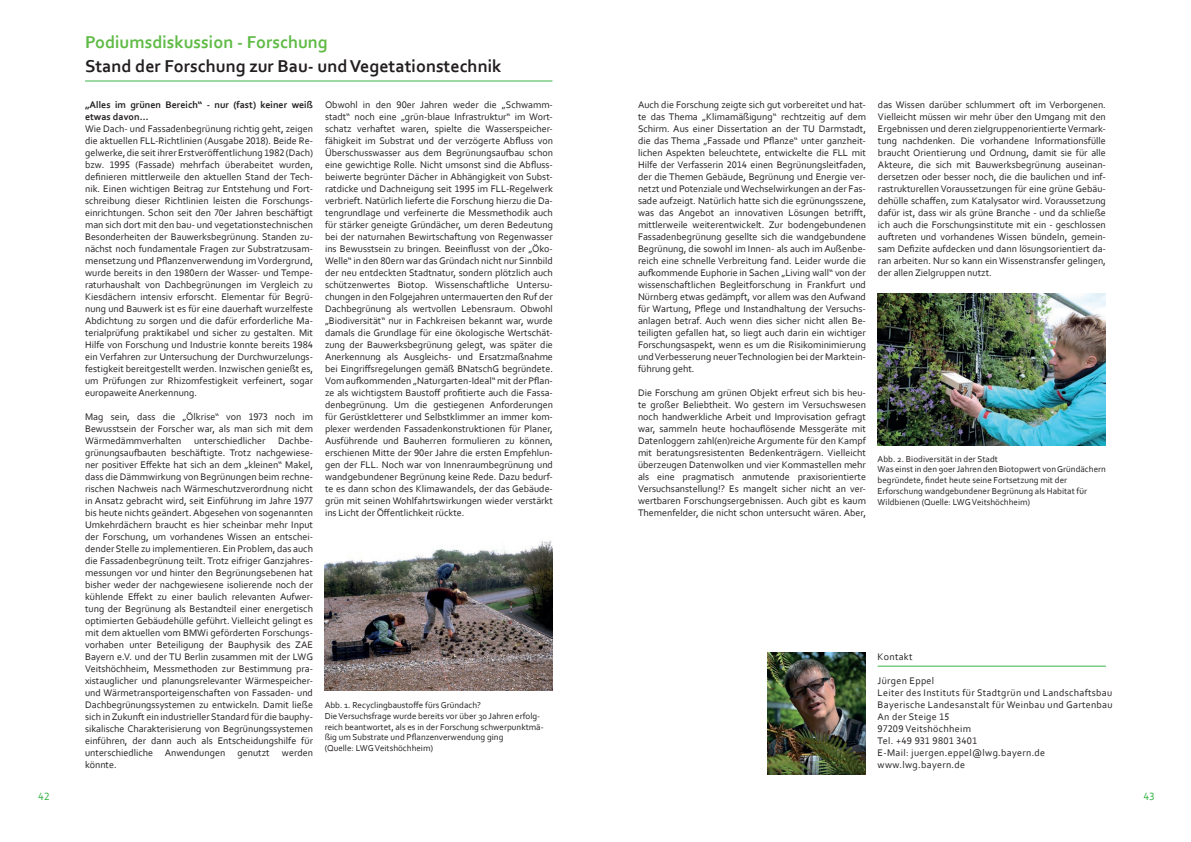
<style>
.page{position:relative;width:1191px;height:842px;background:#fff}
.page>*{position:absolute;margin:0;border:0;box-sizing:border-box;transform-origin:0 0}
.t1{font:700 18px "Corbel";color:#231f20}
.t2{font:700 18px "Corbel";color:#60bb46}
.t3{font:11px "Corbel";color:#3ab54a}
.t4{font:10px/12px "Corbel";color:#231f20;text-align:justify}
.t5{font:10px/12px "Corbel";letter-spacing:.03em;color:#231f20}
.t6{font:700 10px/12px "Corbel";color:#231f20}
.t7{font:9px/10.8px "Corbel";color:#231f20}
</style>
<div class="page">
<img style="left:767px;top:652px;width:98px;height:122px">
<hr style="left:877px;top:666px;width:229px;height:1px;background:#3ab54a">
<hr style="left:85px;top:81px;width:467px;height:1px;background:#3ab54a">
<img style="left:325px;top:540px;width:228px;height:151px">
<img style="left:877px;top:294px;width:229px;height:152px">
<h1 class="t2" style="left:85px;top:31px;width:244px">Podiumsdiskussion - Forschung</h1>
<h1 class="t1" style="left:85px;top:55px;width:418px">Stand der Forschung zur Bau- und Vegetationstechnik</h1>
<p class="t6" style="left:85px;top:98px;width:229px">„Alles im grünen Bereich“ - nur (fast) keiner weiß etwas davon…</p>
<p class="t4" style="left:85px;top:122px;width:229px">Wie Dach- und Fassadenbegrünung richtig geht, zeigen die aktuellen FLL-Richtlinien (Ausgabe 2018). Beide Re&shy;gelwerke, die seit ihrer Erstveröffentlichung 1982 (Dach) bzw. 1995 (Fassade) mehrfach überabeitet wurden, definieren mittlerweile den aktuellen Stand der Tech&shy;nik. Einen wichtigen Beitrag zur Entstehung und Fort&shy;schreibung dieser Richtlinien leisten die Forschungs&shy;einrichtungen. Schon seit den 70er Jahren beschäftigt man sich dort mit den bau- und vegetationstechnischen Besonderheiten der Bauwerksbegrünung. Standen zu&shy;nächst noch fundamentale Fragen zur Substratzusam&shy;mensetzung und Pflanzenverwendung im Vordergrund, wurde bereits in den 1980ern der Wasser- und Tempe&shy;raturhaushalt von Dachbegrünungen im Vergleich zu Kiesdächern intensiv erforscht. Elementar für Begrü&shy;nung und Bauwerk ist es für eine dauerhaft wurzelfeste Abdichtung zu sorgen und die dafür erforderliche Ma&shy;terialprüfung praktikabel und sicher zu gestalten. Mit Hilfe von Forschung und Industrie konnte bereits 1984 ein Verfahren zur Untersuchung der Durchwurzelungs&shy;festigkeit bereitgestellt werden. Inzwischen genießt es, um Prüfungen zur Rhizomfestigkeit verfeinert, sogar europaweite Anerkennung.</p>
<p class="t4" style="left:85px;top:410px;width:229px">Mag sein, dass die „Ölkrise“ von 1973 noch im Bewusstsein der Forscher war, als man sich mit dem Wärmedämmverhalten</p>
<p class="t4" style="left:85px;top:434px;width:229px;text-indent:193px">Dachbe&shy;grünungsaufbauten beschäftigte. Trotz nachgewiese&shy;ner positiver Effekte hat sich an dem „kleinen“ Makel, dass die Dämmwirkung von Begrünungen beim rechne&shy;rischen Nachweis nach Wärmeschutzverordnung nicht in Ansatz gebracht wird, seit Einführung im Jahre 1977 bis heute nichts geändert. Abgesehen von sogenannten Umkehrdächern braucht es hier scheinbar mehr Input der Forschung, um vorhandenes Wissen an entschei&shy;dender Stelle zu implementieren. Ein Problem, das auch die Fassadenbegrünung teilt. Trotz eifriger Ganzjahres&shy;messungen vor und hinter den Begrünungsebenen hat bisher weder der nachgewiesene isolierende noch der kühlende Effekt zu einer baulich relevanten Aufwer&shy;tung der Begrünung als Bestandteil einer energetisch optimierten Gebäudehülle geführt. Vielleicht gelingt es mit dem aktuellen vom BMWi geförderten Forschungs&shy;vorhaben unter Beteiligung der Bauphysik des ZAE Bayern e.V. und der TU Berlin zusammen mit der LWG Veitshöchheim, Messmethoden zur Bestimmung pra&shy;xistauglicher und planungsrelevanter Wärmespeicher&shy;und Wärmetransporteigenschaften von Fassaden- und Dachbegrünungssystemen zu entwickeln. Damit ließe sich in Zukunft ein industrieller Standard für die bauphy&shy;sikalische Charakterisierung von Begrünungssystemen einführen, der dann auch als Entscheidungshilfe für unterschiedliche Anwendungen genutzt werden könnte.</p>
<p class="t4" style="left:194px;top:434px;width:73px">unterschiedlicher</p>
<p class="t4" style="left:325px;top:98px;width:229px">Obwohl in den 90er Jahren weder die „Schwamm&shy;stadt“ noch eine „grün-blaue Infrastruktur“ im Wort&shy;schatz verhaftet waren, spielte die Wasserspeicher&shy;fähigkeit im Substrat und der verzögerte Abfluss von Überschusswasser aus dem Begrünungsaufbau schon eine gewichtige Rolle. Nicht umsonst sind die Abfluss&shy;beiwerte begrünter Dächer in Abhängigkeit von Subst&shy;ratdicke und Dachneigung seit 1995 im FLL-Regelwerk verbrieft. Natürlich lieferte die Forschung hierzu die Da&shy;tengrundlage und verfeinerte die Messmethodik auch für stärker geneigte Gründächer, um deren Bedeutung bei der naturnahen Bewirtschaftung von Regenwasser ins Bewusstsein zu bringen. Beeinflusst von der „Öko-Welle“ in den 80ern war das Gründach nicht nur Sinnbild der neu entdeckten Stadtnatur, sondern plötzlich auch schützenwertes Biotop. Wissenschaftliche Untersu&shy;chungen in den Folgejahren untermauerten den Ruf der Dachbegrünung als wertvollen Lebensraum. Obwohl „Biodiversität“ nur in Fachkreisen bekannt war, wurde damals die Grundlage für eine ökologische Wertschät&shy;zung der Bauwerksbegrünung gelegt, was später die Anerkennung als Ausgleichs- und Ersatzmaßnahme bei Eingriffsregelungen gemäß BNatschG begründete.<br>Vom aufkommenden „Naturgarten-Ideal“ mit der Pflan&shy;ze als wichtigstem Baustoff profitierte auch die Fassa&shy;denbegrünung. Um die gestiegenen Anforderungen für Gerüstkletterer und Selbstklimmer an immer kom&shy;plexer werdenden Fassadenkonstruktionen für Planer, Ausführende und Bauherren formulieren zu können, erschienen Mitte der 90er Jahre die ersten Empfehlun&shy;gen der FLL. Noch war von Innenraumbegrünung und wandgebundener Begrünung keine Rede. Dazu bedurf&shy;te es dann schon des Klimawandels, der das Gebäude&shy;grün mit seinen Wohlfahrtswirkungen wieder verstärkt ins Licht der Öffentlichkeit rückte.</p>
<p class="t7" style="left:325px;top:699px;width:220px">Abb. 1. Recyclingbaustoffe fürs Gründach?<br>Die Versuchsfrage wurde bereits vor über 30 Jahren erfolg&shy;reich beantwortet, als es in der Forschung schwerpunktmä&shy;ßig um Substrate und Pflanzenverwendung ging<br>(Quelle: LWG Veitshöchheim)</p>
<p class="t4" style="left:638px;top:98px;width:229px">Auch die Forschung zeigte sich gut vorbereitet und hat&shy;te das Thema „Klimamäßigung“ rechtzeitig auf dem Schirm. Aus einer Dissertation an der TU Darmstadt, die das Thema „Fassade und Pflanze“ unter ganzheit&shy;lichen Aspekten beleuchtete, entwickelte die FLL mit Hilfe der Verfasserin 2014 einen Begrünungsleitfaden, der die Themen Gebäude, Begrünung und Energie ver&shy;netzt und Potenziale und Wechselwirkungen an der Fas&shy;sade aufzeigt. Natürlich hatte sich die egrünungsszene, was das Angebot an innovativen Lösungen betrifft, mittlerweile weiterentwickelt. Zur bodengebundenen Fassadenbegrünung gesellte sich die wandgebundene Begrünung, die sowohl im Innen- als auch im Außenbe&shy;reich eine schnelle Verbreitung fand. Leider wurde die aufkommende Euphorie in Sachen „Living wall“ von der wissenschaftlichen Begleitforschung in Frankfurt und Nürnberg etwas gedämpft, vor allem was den Aufwand für Wartung, Pflege und Instandhaltung der Versuchs&shy;anlagen betraf. Auch wenn dies sicher nicht allen Be&shy;teiligten gefallen hat, so liegt auch darin ein wichtiger Forschungsaspekt, wenn es um die Risikominimierung und Verbesserung neuer Technologien bei der Marktein&shy;führung geht.</p>
<p class="t4" style="left:638px;top:386px;width:229px">Die Forschung am grünen Objekt erfreut sich bis heu&shy;te großer Beliebtheit. Wo gestern im Versuchswesen noch handwerkliche Arbeit und Improvisation gefragt war, sammeln heute hochauflösende Messgeräte mit Datenloggern zahl(en)reiche Argumente für den Kampf mit beratungsresistenten Bedenkenträgern. Vielleicht überzeugen Datenwolken und vier Kommastellen mehr als eine pragmatisch anmutende praxisorientierte Versuchsanstellung!? Es mangelt sicher nicht an ver&shy;wertbaren Forschungsergebnissen. Auch gibt es kaum Themenfelder, die nicht schon untersucht wären. Aber,</p>
<p class="t4" style="left:878px;top:98px;width:229px">das Wissen darüber schlummert oft im Verborgenen.<br>Vielleicht müssen wir mehr über den Umgang mit den Ergebnissen und deren zielgruppenorientierte Vermark&shy;tung nachdenken. Die vorhandene Informationsfülle braucht Orientierung und Ordnung, damit sie für alle Akteure, die sich mit Bauwerksbegrünung auseinan&shy;dersetzen oder besser noch, die die baulichen und inf&shy;rastrukturellen Voraussetzungen für eine grüne Gebäu&shy;dehülle schaffen, zum Katalysator wird. Voraussetzung dafür ist, dass wir als grüne Branche - und da schließe ich auch die Forschungsinstitute mit ein - geschlossen auftreten und vorhandenes Wissen bündeln, gemein&shy;sam Defizite aufdecken und dann lösungsorientiert da&shy;ran arbeiten. Nur so kann ein Wissenstransfer gelingen, der allen Zielgruppen nutzt.</p>
<p class="t7" style="left:877px;top:453px;width:230px">Abb. 2. Biodiversität in der Stadt<br>Was einst in den 90er Jahren den Biotopwert von Gründächern begründete, findet heute seine Fortsetzung mit der Erforschung wandgebundener Begrünung als Habitat für Wildbienen (Quelle: LWG Veitshöchheim)</p>
<p class="t5" style="left:877px;top:650px;width:36px">Kontakt</p>
<p class="t5" style="left:877px;top:674px;width:236px">Jürgen Eppel<br>Leiter des Instituts für Stadtgrün und Landschaftsbau<br>Bayerische Landesanstalt für Weinbau und Gartenbau<br>An der Steige 15<br>97209 Veitshöchheim<br>Tel. +49 931 9801 3401<br>E-Mail: juergen.eppel@lwg.bayern.de www.lwg.bayern.de</p>
<p class="t3" style="left:38px;top:790px;width:13px">42</p>
<p class="t3" style="left:1143px;top:789px;width:13px">43</p>
</div>
